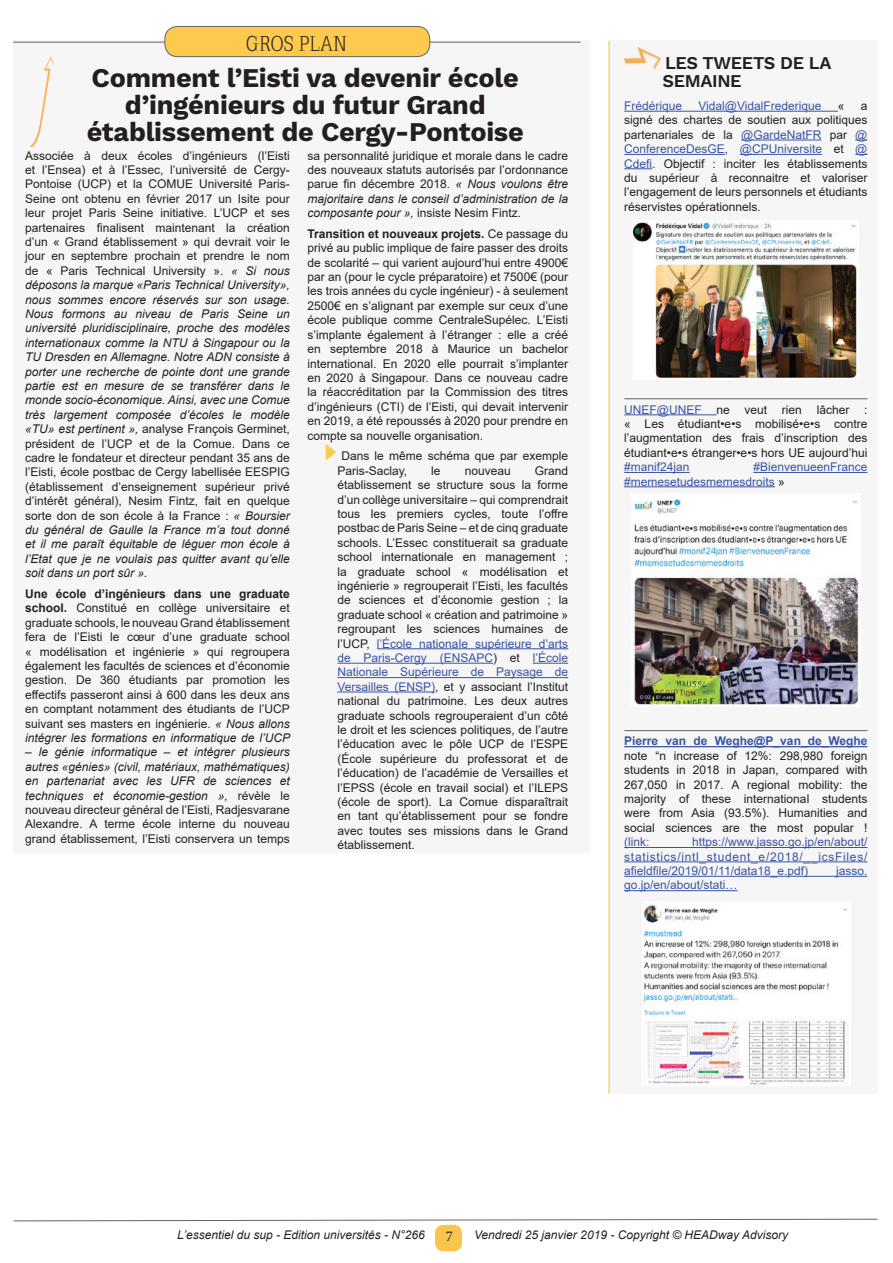
<style>
.page{position:relative;width:893px;height:1263px;background:#fff}
.page>*{position:absolute;margin:0;border:0;box-sizing:border-box;transform-origin:0 0}
.t1{font:700 27px/27px "Work Sans";letter-spacing:-.01em;color:#231f20;text-align:center}
.t2{font:21px "Napoleodoni";color:#231f20}
.t3{font:600 18px/18px "Work Sans";letter-spacing:-.02em;color:#231f20}
.t4{font:15px "Minion Pro";color:#231f20}
.t5{font:12px/14.4px "Arial";color:#231f20;text-align:justify}
.t6{font:italic 12px/14.4px "Arial";color:#231f20;text-align:justify}
.t7{font:12px/14.4px "Arial";color:#3853a3}
.t8{font:700 12px "Arial";color:#3853a3}
.s1{font-style:italic}
.s2{font-weight:700}
.s3{font-style:normal}
.s4{color:#3853a3}
.s5{color:#231f20}
</style>
<div class="page">
<div style="left:435px;top:1225px;width:27px;height:26px;background:#fac54e;border-radius:9px"></div>
<svg style="left:13px;top:1219px;width:865px;height:2px"></svg>
<div style="left:609px;top:40px;width:269px;height:1054px;background:#f6f6f6"></div>
<hr style="left:608px;top:41px;width:2px;height:1053px;background:#fac54e">
<hr style="left:624px;top:111px;width:214px;height:1px;background:#3853a3">
<hr style="left:741px;top:140px;width:80px;height:1px;background:#3853a3">
<svg style="left:855px;top:140px;width:12px;height:1px"></svg>
<hr style="left:624px;top:154px;width:101px;height:1px;background:#3853a3">
<hr style="left:740px;top:154px;width:82px;height:1px;background:#3853a3">
<svg style="left:855px;top:154px;width:12px;height:1px"></svg>
<svg style="left:624px;top:168px;width:28px;height:1px"></svg>
<hr style="left:624px;top:398px;width:243px;height:1px;background:#646362">
<hr style="left:624px;top:414px;width:92px;height:1px;background:#3853a3">
<hr style="left:624px;top:472px;width:66px;height:1px;background:#3853a3">
<hr style="left:753px;top:472px;width:114px;height:1px;background:#3853a3">
<hr style="left:624px;top:486px;width:151px;height:1px;background:#3853a3">
<hr style="left:624px;top:730px;width:243px;height:1px;background:#646362">
<hr style="left:624px;top:746px;width:243px;height:1px;background:#3853a3">
<hr style="left:624px;top:847px;width:243px;height:1px;background:#3853a3">
<hr style="left:624px;top:861px;width:243px;height:1px;background:#3853a3">
<hr style="left:624px;top:876px;width:243px;height:1px;background:#3853a3">
<hr style="left:624px;top:890px;width:114px;height:1px;background:#3853a3">
<img style="left:624px;top:47px;width:36px;height:22px">
<img style="left:633px;top:222px;width:224px;height:156px">
<img style="left:634px;top:499px;width:225px;height:206px">
<img style="left:643px;top:905px;width:204px;height:180px">
<div style="left:13px;top:41px;width:577px;height:812px;background:#f6f6f6"></div>
<hr style="left:13px;top:42px;width:568px;height:1px;background:#646362">
<div style="left:165px;top:26px;width:265px;height:31px;background:#fdca4d;border-radius:13px"></div>
<div style="left:165px;top:26px;width:265px;height:31px;border:1px solid #636464;border-radius:13px"></div>
<hr style="left:377px;top:648px;width:191px;height:1px;background:#3853a3">
<hr style="left:337px;top:663px;width:156px;height:1px;background:#3853a3">
<hr style="left:533px;top:663px;width:35px;height:1px;background:#3853a3">
<hr style="left:337px;top:677px;width:231px;height:1px;background:#3853a3">
<hr style="left:337px;top:691px;width:98px;height:1px;background:#3853a3">
<svg style="left:326px;top:444px;width:10px;height:16px"></svg>
<svg style="left:30px;top:56px;width:24px;height:92px"></svg>
<h2 class="t2" style="left:246px;top:32px;width:103px">GROS PLAN</h2>
<h1 class="t1" style="left:87px;top:66px;width:439px">Comment l’Eisti va devenir école d’ingénieurs du futur Grand établissement de Cergy-Pontoise</h1>
<p class="t5" style="left:25px;top:148px;width:266px">Associée à deux écoles d’ingénieurs (l’Eisti et l’Ensea) et à l’Essec, l’université de Cergy-Pontoise (UCP) et la COMUE Université Paris-Seine ont obtenu en février 2017 un Isite pour leur projet Paris Seine initiative. L’UCP et ses partenaires finalisent maintenant la création d’un « Grand établissement » qui devrait voir le jour en septembre prochain et prendre le nom de « Paris Technical University ». <span class="s1">« Si nous déposons la marque «Paris Technical University», nous sommes encore réservés sur son usage.<br>Nous formons au niveau de Paris Seine un université pluridisciplinaire, proche des modèles internationaux comme la NTU à Singapour ou la TU Dresden en Allemagne. Notre ADN consiste à porter une recherche de pointe dont une grande partie est en mesure de se transférer dans le monde socio-économique. Ainsi, avec une Comue très largement composée d’écoles le modèle «TU» est pertinent »,</span> analyse François Germinet, président de l’UCP et de la Comue. Dans ce cadre le fondateur et directeur pendant 35 ans de l’Eisti, école postbac de Cergy labellisée EESPIG (établissement d’enseignement supérieur privé d’intérêt général), Nesim Fintz, fait en quelque sorte don de son école à la France : <span class="s1">« Boursier du général de Gaulle la France m’a tout donné et il me paraît équitable de léguer mon école à l’Etat que je ne voulais pas quitter avant qu’elle soit dans un port sûr ».</span></p>
<p class="t5" style="left:25px;top:586px;width:266px"><span class="s2">Une école d’ingénieurs dans une graduate school.</span> Constitué en collège universitaire et graduate schools, le nouveau Grand établissement fera de l’Eisti le cœur d’une graduate school « modélisation et ingénierie » qui regroupera également les facultés de sciences et d’économie gestion. De 360 étudiants par promotion les effectifs passeront ainsi à 600 dans les deux ans en comptant notamment des étudiants de l’UCP suivant ses masters en ingénierie. <span class="s1">« Nous allons intégrer les formations en informatique de l’UCP</span></p>
<p class="t6" style="left:25px;top:745px;width:266px">– le génie informatique – et intégrer plusieurs autres «génies» (civil, matériaux, mathématiques) en partenariat avec les UFR de sciences et techniques et économie-gestion », <span class="s3">révèle le nouveau directeur général de l’Eisti, Radjesvarane Alexandre. A terme école interne du nouveau grand établissement, l’Eisti conservera un temps</span></p>
<p class="t5" style="left:308px;top:148px;width:262px">sa personnalité juridique et morale dans le cadre des nouveaux statuts autorisés par l’ordonnance parue fin décembre 2018. <span class="s1">« Nous voulons être majoritaire dans le conseil d’administration de la composante pour »,</span> insiste Nesim Fintz.</p>
<p class="t5" style="left:308px;top:226px;width:262px"><span class="s2">Transition et nouveaux projets.</span> Ce passage du privé au public implique de faire passer des droits de scolarité – qui varient aujourd’hui entre 4900€ par an (pour le cycle préparatoire) et 7500€ (pour les trois années du cycle ingénieur) - à seulement 2500€ en s’alignant par exemple sur ceux d’une école publique comme CentraleSupélec. L’Eisti s’implante également à l’étranger : elle a créé en septembre 2018 à Maurice un bachelor international. En 2020 elle pourrait s’implanter en 2020 à Singapour. Dans ce nouveau cadre la réaccréditation par la Commission des titres d’ingénieurs (CTI) de l’Eisti, qui devait intervenir en 2019, a été repoussés à 2020 pour prendre en compte sa nouvelle organisation.</p>
<p class="t5" style="left:337px;top:449px;width:232px;text-indent:4px">Dans le même schéma que par exemple<br>Paris-Saclay,</p>
<p class="t5" style="left:337px;top:463px;width:232px;text-indent:197px">Grand établissement se structure sous la forme d’un collège universitaire – qui comprendrait tous les premiers cycles, toute l’offre postbac de Paris Seine – et de cinq graduate schools. L’Essec constituerait sa graduate school internationale en management ; la graduate school « modélisation et ingénierie » regrouperait l’Eisti, les facultés de sciences et d’économie gestion ; la graduate school « création and patrimoine » regroupant les sciences humaines de l’UCP, <span class="s4">l’École nationale supérieure d’arts de Paris-Cergy (ENSAPC</span>) et <span class="s4">l’École Nationale Supérieure de Paysage de Versailles (ENSP)</span>, et y associant l’Institut national du patrimoine. Les deux autres graduate schools regrouperaient d’un côté le droit et les sciences politiques, de l’autre l’éducation avec le pôle UCP de l’ESPE (École supérieure du professorat et de l’éducation) de l’académie de Versailles et l’EPSS (école en travail social) et l’ILEPS (école de sport). La Comue disparaîtrait en tant qu’établissement pour se fondre avec toutes ses missions dans le Grand établissement.</p>
<p class="t5" style="left:431px;top:463px;width:11px">le</p>
<p class="t5" style="left:465px;top:463px;width:48px">nouveau</p>
<h3 class="t3" style="left:662px;top:55px;width:170px">LES TWEETS DE LA<br>SEMAINE</h3>
<p class="t7" style="left:624px;top:98px;width:60px">Frédérique</p>
<p class="t7" style="left:698px;top:98px;width:125px">Vidal@VidalFrederique</p>
<p class="t5" style="left:838px;top:98px;width:8px">«</p>
<p class="t5" style="left:624px;top:98px;width:245px;text-indent:237px">a signé des chartes de soutien aux politiques partenariales de la <span class="s4">@GardeNatFR</span> par <span class="s4">@ ConferenceDesGE</span>, <span class="s4">@CPUniversite</span> et <span class="s4">@ Cdefi</span>. Objectif : inciter les établissements du supérieur à reconnaitre et valoriser l’engagement de leurs personnels et étudiants réservistes opérationnels.</p>
<p class="t5" style="left:624px;top:402px;width:245px"><span class="s4">UNEF@UNEF</span> ne veut rien lâcher : « Les étudiant•e•s mobilisé•e•s contre l’augmentation des frais d’inscription des étudiant•e•s étranger•e•s hors UE aujourd’hui</p>
<p class="t7" style="left:624px;top:460px;width:67px">#manif24jan</p>
<p class="t7" style="left:624px;top:460px;width:245px;text-indent:129px">#BienvenueenFrance #memesetudesmemesdroits <span class="s5">»</span></p>
<p class="t8" style="left:624px;top:733px;width:245px">Pierre van de Weghe@P_van_de_Weghe</p>
<p class="t5" style="left:624px;top:748px;width:245px">note “n increase of 12%: 298,980 foreign students in 2018 in Japan, compared with 267,050 in 2017. A regional mobility: the majority of these international students were from Asia (93.5%). Humanities and social sciences are the most popular !</p>
<p class="t7" style="left:624px;top:835px;width:27px">(link:</p>
<p class="t7" style="left:624px;top:835px;width:245px;text-align:justify;text-indent:68px">https://www.jasso.go.jp/en/about/ statistics/intl_student_e/2018/__icsFiles/ afieldfile/2019/01/11/data18_e.pdf)</p>
<p class="t7" style="left:836px;top:863px;width:33px">jasso.</p>
<p class="t7" style="left:624px;top:878px;width:115px">go.jp/en/about/stati…</p>
<p class="t6" style="left:177px;top:1227px;width:249px">L’essentiel du sup - Edition universités - N°266</p>
<p class="t4" style="left:446px;top:1226px;width:9px">7</p>
<p class="t6" style="left:474px;top:1227px;width:316px">Vendredi 25 janvier 2019 - Copyright © HEADway Advisory</p>
</div>
